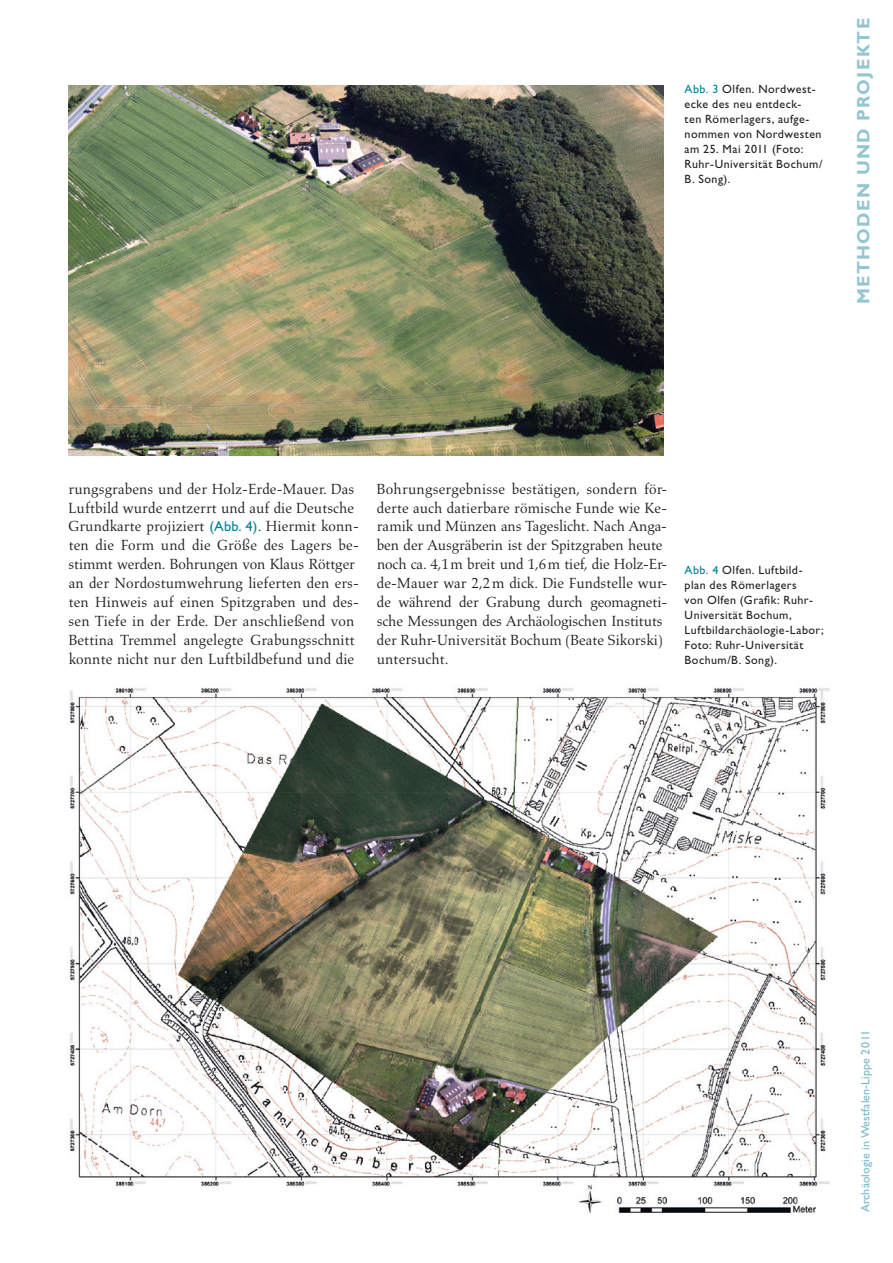
<style>
.page{position:relative;width:893px;height:1263px;background:#fff}
.page>*{position:absolute;margin:0;border:0;box-sizing:border-box;transform-origin:0 0}
.t1{font:18px "Gill Sans Std Bold 4";letter-spacing:.07em;color:#94c6d2}
.t2{font:15px/18.9px "Aldus LT Std";letter-spacing:.005em;color:#231f20}
.t3{font:12px/15px "Gill Sans Std 25";letter-spacing:.04em;color:#231f20}
.t4{font:12px "Gill Sans Std 3";letter-spacing:.01em;color:#79b9c7}
.s1{color:#00849a}
.s2{font-family:"Gill Sans Std 25";font-size:14.4px;color:#00849a}
</style>
<div class="page">
<img style="left:68px;top:85px;width:595px;height:371px">
<img style="left:69px;top:687px;width:761px;height:526px">
<p class="t3" style="left:685px;top:82px;width:139px"><span class="s1">Abb. 3</span> Olfen. Nordwest&shy;ecke des neu entdeck-<br>ten Römerlagers, aufge&shy;nommen von Nordwesten am 25. Mai 2011 (Foto:<br>Ruhr-Universität Bochum/<br>B. Song).</p>
<p class="t1" style="left:853px;top:304px;width:287px;rotate:-90deg">METHODEN UND PROJEKTE</p>
<p class="t2" style="left:68px;top:479px;width:292px">rungsgrabens und der Holz-Erde-Mauer. Das Luftbild wurde entzerrt und auf die Deutsche Grundkarte projiziert <span class="s2">(Abb. 4)</span>. Hiermit konn&shy;ten die Form und die Größe des Lagers be&shy;stimmt werden. Bohrungen von Klaus Röttger an der Nordostumwehrung lieferten den ers&shy;ten Hinweis auf einen Spitzgraben und des&shy;sen Tiefe in der Erde. Der anschließend von Bettina Tremmel angelegte Grabungsschnitt konnte nicht nur den Luftbildbefund und die</p>
<p class="t2" style="left:377px;top:479px;width:292px">Bohrungsergebnisse bestätigen, sondern för&shy;derte auch datierbare römische Funde wie Ke&shy;ramik und Münzen ans Tageslicht. Nach Anga&shy;ben der Ausgräberin ist der Spitzgraben heute noch ca. 4,1m breit und 1,6m tief, die Holz-Er&shy;de-Mauer war 2,2m dick. Die Fundstelle wur&shy;de während der Grabung durch geomagneti&shy;sche Messungen des Archäologischen Instituts der Ruhr-Universität Bochum (Beate Sikorski) untersucht.</p>
<p class="t3" style="left:685px;top:562px;width:140px"><span class="s1">Abb. 4</span> Olfen. Luftbild&shy;plan des Römerlagers<br>von Olfen (Grafik: Ruhr-<br>Universität Bochum,<br>Luftbildarchäologie-Labor;<br>Foto: Ruhr-Universität<br>Bochum/B. Song).</p>
<p class="t4" style="left:859px;top:1212px;width:184px;rotate:-90deg">Archäologie in Westfalen-Lippe 2011</p>
</div>
